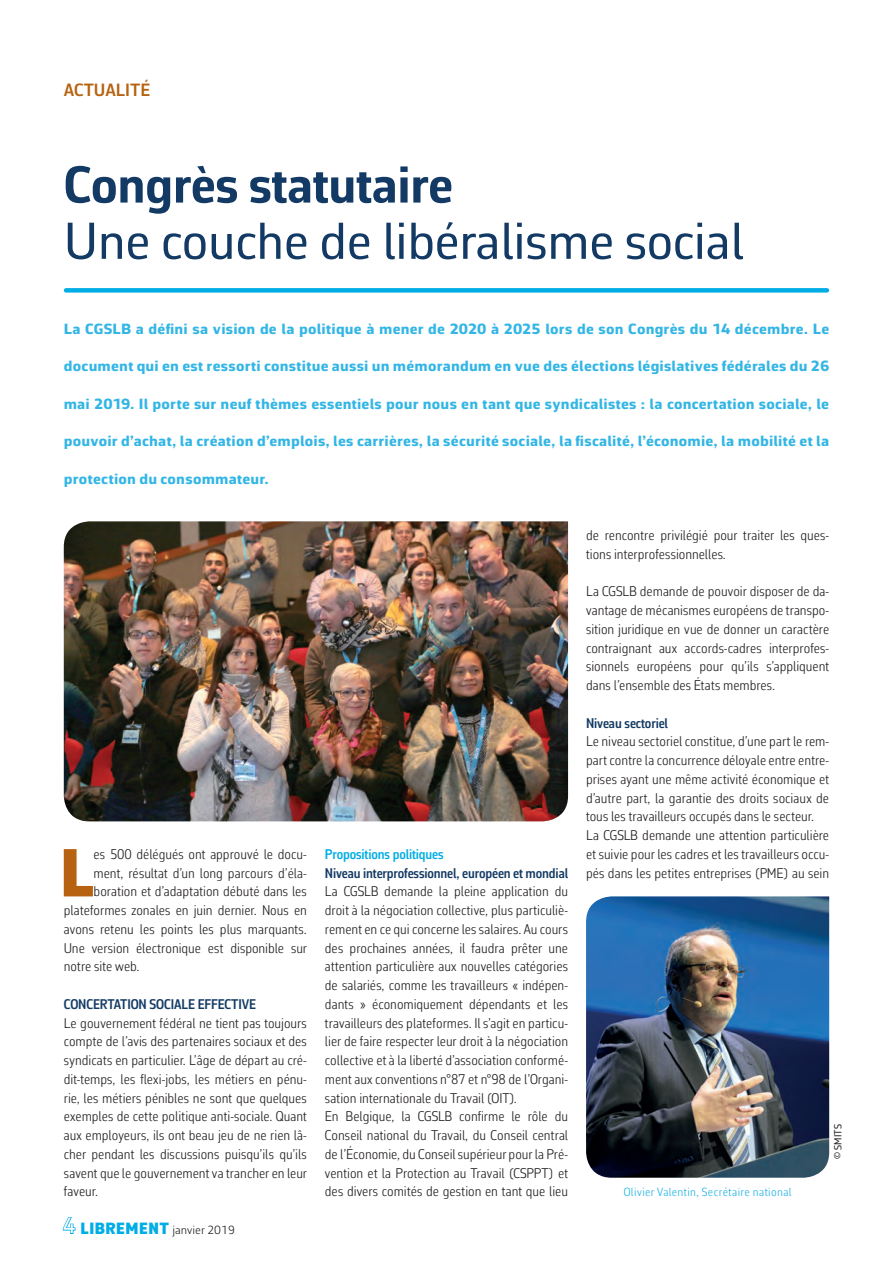
<style>
.page{position:relative;width:893px;height:1263px;background:#fff}
.page>*{position:absolute;margin:0;border:0;box-sizing:border-box;transform-origin:0 0}
.t1{font:900 68.7px "Corbeau Pro";color:#b66211}
.t2{font:52.5px "Corbeau Pro";letter-spacing:-.01em;color:#133a64}
.t3{font:700 52.5px "Corbeau Pro";letter-spacing:-.01em;color:#133a64}
.t4{font:600 18px "Corbeau Pro";color:#b66211}
.t5{font:800 15px "Corbeau Ext Pro";letter-spacing:.015em;color:#33b6e5}
.t6{font:300 14.25px/18.8px "Corbeau Con Pro";color:#231f20}
.t7{font:600 14.25px "Corbeau Con Pro";letter-spacing:-.01em;color:#133a64}
.t8{font:600 14.25px "Corbeau Con Pro";letter-spacing:-.01em;color:#00ade5}
.t9{font:300 12px "Corbeau Con Pro";letter-spacing:.03em;color:#21b2e4}
.t10{font:300 12px "Corbeau Pro";color:#231f20}
.t11{font:10.5px "Corbeau Con Pro";letter-spacing:.005em;color:#231f20}
.s1{font-weight:400;font-size:22.5px;color:#fff}
.s2{font-weight:900;font-size:16.5px;color:#00ade5}
</style>
<div class="page">
<svg style="left:62px;top:1217px;width:14px;height:17px"></svg>
<div style="left:66px;top:288px;width:761px;height:5px;background:#00ade5"></div>
<img style="left:64px;top:521px;width:504px;height:300px">
<img style="left:586px;top:896px;width:243px;height:282px">
<p class="t4" style="left:64px;top:78px;width:88px">ACTUALITÉ</p>
<h2 class="t3" style="left:64px;top:149px;width:391px">Congrès statutaire</h2>
<h2 class="t2" style="left:64px;top:206px;width:681px">Une couche de libéralisme social</h2>
<p class="t5" style="left:64px;top:319px;width:767px">La CGSLB a défini sa vision de la politique à mener de 2020 à 2025 lors de son Congrès du 14 décembre. Le</p>
<p class="t5" style="left:64px;top:356px;width:767px">document qui en est ressorti constitue aussi un mémorandum en vue des élections législatives fédérales du 26</p>
<p class="t5" style="left:64px;top:394px;width:767px">mai 2019. Il porte sur neuf thèmes essentiels pour nous en tant que syndicalistes : la concertation sociale, le</p>
<p class="t5" style="left:64px;top:431px;width:767px">pouvoir d’achat, la création d’emplois, les carrières, la sécurité sociale, la fiscalité, l’économie, la mobilité et la</p>
<p class="t5" style="left:64px;top:469px;width:207px">protection du consommateur.</p>
<h1 class="t1" style="left:60px;top:827px;width:36px">L</h1>
<p class="t6" style="left:94px;top:844px;width:215px">es 500 délégués ont approuvé le docu-</p>
<p class="t6" style="left:94px;top:863px;width:215px">ment, résultat d’un long parcours d’éla-</p>
<p class="t6" style="left:94px;top:882px;width:215px">boration et d’adaptation débuté dans les</p>
<p class="t6" style="left:64px;top:901px;width:245px">plateformes zonales en juin dernier. Nous en</p>
<p class="t6" style="left:64px;top:919px;width:245px">avons retenu les points les plus marquants.</p>
<p class="t6" style="left:64px;top:938px;width:245px">Une version électronique est disponible sur</p>
<p class="t6" style="left:64px;top:957px;width:77px">notre site web.</p>
<p class="t7" style="left:64px;top:994px;width:194px">CONCERTATION SOCIALE EFFECTIVE</p>
<p class="t6" style="left:64px;top:1013px;width:245px;text-align:justify">Le gouvernement fédéral ne tient pas toujours compte de l’avis des partenaires sociaux et des syndicats en particulier. L’âge de départ au cré&shy;dit-temps, les flexi-jobs, les métiers en pénu&shy;rie, les métiers pénibles ne sont que quelques exemples de cette politique anti-sociale. Quant aux employeurs, ils ont beau jeu de ne rien lâ&shy;cher pendant les discussions puisqu’ils qu’ils savent que le gouvernement va trancher en leur faveur.</p>
<p class="t10" style="left:63px;top:1222px;width:174px"><span class="s1">4</span> <span class="s2">LIBREMENT</span> janvier 2019</p>
<p class="t8" style="left:325px;top:844px;width:120px">Propositions politiques</p>
<p class="t7" style="left:325px;top:863px;width:245px">Niveau interprofessionnel, européen et mondial</p>
<p class="t6" style="left:325px;top:882px;width:245px">La CGSLB demande la pleine application du droit à la négociation collective, plus particuliè&shy;rement en ce qui concerne les salaires. Au cours des prochaines années, il faudra prêter une attention particulière aux nouvelles catégories de salariés, comme les travailleurs « indépen&shy;dants » économiquement dépendants et les travailleurs des plateformes. Il s’agit en particu&shy;lier de faire respecter leur droit à la négociation collective et à la liberté d’association conformé&shy;ment aux conventions n°87 et n°98 de l’Organi&shy;sation internationale du Travail (OIT).<br>En Belgique, la CGSLB confirme le rôle du Conseil national du Travail, du Conseil central de l’Économie, du Conseil supérieur pour la Pré&shy;vention et la Protection au Travail (CSPPT) et des divers comités de gestion en tant que lieu</p>
<p class="t6" style="left:586px;top:526px;width:245px">de rencontre privilégié pour traiter les ques&shy;tions interprofessionnelles.</p>
<p class="t6" style="left:586px;top:582px;width:245px;text-align:justify">La CGSLB demande de pouvoir disposer de da&shy;vantage de mécanismes européens de transpo&shy;sition juridique en vue de donner un caractère contraignant aux accords-cadres interprofes&shy;sionnels européens pour qu’ils s’appliquent dans l’ensemble des États membres.</p>
<p class="t7" style="left:586px;top:713px;width:83px">Niveau sectoriel</p>
<p class="t6" style="left:586px;top:732px;width:245px">Le niveau sectoriel constitue, d’une part le rem&shy;part contre la concurrence déloyale entre entre&shy;prises ayant une même activité économique et d’autre part, la garantie des droits sociaux de tous les travailleurs occupés dans le secteur.<br>La CGSLB demande une attention particulière et suivie pour les cadres et les travailleurs occu&shy;pés dans les petites entreprises (PME) au sein</p>
<p class="t9" style="left:624px;top:1184px;width:169px">Olivier Valentin, Secrétaire national</p>
<p class="t11" style="left:831px;top:1159px;width:36px;rotate:-90deg">© SMITS</p>
</div>
